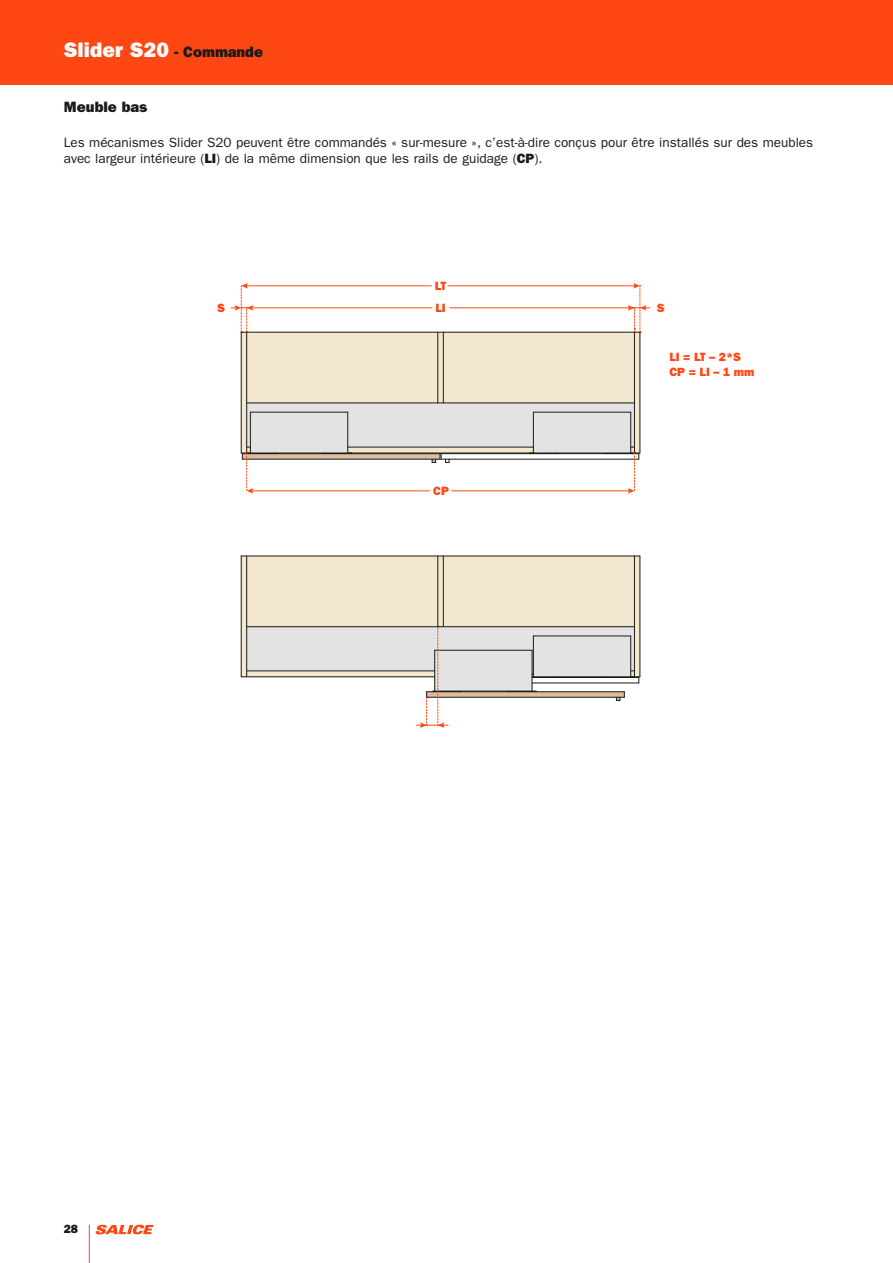
<style>
.page{position:relative;width:893px;height:1263px;background:#fff}
.page>*{position:absolute;margin:0;border:0;box-sizing:border-box;transform-origin:0 0}
.t1{font:21px "ITC Franklin Gothic Std Hvy";color:#fff}
.t2{font:15px "ITC Franklin Gothic Std Hvy";color:#1a1a18}
.t3{font:13.5px/16.2px "ITC Franklin Gothic Std";color:#1a1a18}
.t4{font:12px/22px "ITC Franklin Gothic Std Hvy";color:#ff4713}
.t5{font:12px "ITC Franklin Gothic Std Hvy";color:#1a1a18}
.s1{font-family:"ITC Franklin Gothic Std Hvy"}
</style>
<div class="page">
<div style="left:0;top:0;width:893px;height:85px;background:#ff4713"></div>
<div style="left:241px;top:332px;width:399px;height:121px;background:#f3e7cd"></div>
<div style="left:241px;top:556px;width:399px;height:121px;background:#f3e7cd"></div>
<div style="left:247px;top:403px;width:387px;height:44px;background:#e3e3e3"></div>
<div style="left:246px;top:627px;width:388px;height:44px;background:#e3e3e3"></div>
<div style="left:533px;top:412px;width:98px;height:41px;background:#e3e3e3"></div>
<hr style="left:241px;top:332px;width:399px;height:1px;background:#1a1a18">
<hr style="left:348px;top:447px;width:185px;height:1px;background:#1a1a18">
<hr style="left:247px;top:403px;width:387px;height:1px;background:#1a1a18">
<hr style="left:250px;top:412px;width:98px;height:1px;background:#1a1a18">
<hr style="left:441px;top:459px;width:198px;height:1px;background:#1a1a18">
<hr style="left:441px;top:453px;width:198px;height:1px;background:#1a1a18">
<hr style="left:246px;top:332px;width:1px;height:121px;background:#1a1a18">
<hr style="left:250px;top:412px;width:1px;height:41px;background:#1a1a18">
<hr style="left:241px;top:332px;width:1px;height:121px;background:#1a1a18">
<hr style="left:634px;top:332px;width:1px;height:121px;background:#1a1a18">
<hr style="left:640px;top:332px;width:1px;height:121px;background:#1a1a18">
<hr style="left:347px;top:412px;width:1px;height:41px;background:#1a1a18">
<hr style="left:241px;top:556px;width:399px;height:1px;background:#1a1a18">
<hr style="left:241px;top:676px;width:194px;height:1px;background:#1a1a18">
<hr style="left:246px;top:556px;width:1px;height:121px;background:#1a1a18">
<hr style="left:241px;top:556px;width:1px;height:121px;background:#1a1a18">
<hr style="left:438px;top:556px;width:1px;height:71px;background:#1a1a18">
<hr style="left:443px;top:556px;width:1px;height:71px;background:#1a1a18">
<hr style="left:634px;top:556px;width:1px;height:121px;background:#1a1a18">
<hr style="left:640px;top:556px;width:1px;height:121px;background:#1a1a18">
<hr style="left:438px;top:332px;width:1px;height:71px;background:#1a1a18">
<hr style="left:443px;top:332px;width:1px;height:71px;background:#1a1a18">
<hr style="left:533px;top:412px;width:98px;height:1px;background:#1a1a18">
<hr style="left:630px;top:412px;width:1px;height:41px;background:#1a1a18">
<hr style="left:533px;top:412px;width:1px;height:41px;background:#1a1a18">
<hr style="left:247px;top:671px;width:188px;height:1px;background:#1a1a18">
<hr style="left:247px;top:626px;width:387px;height:1px;background:#1a1a18">
<hr style="left:246px;top:285px;width:185px;height:1px;background:#ff4713">
<hr style="left:448px;top:285px;width:187px;height:1px;background:#ff4713">
<hr style="left:251px;top:307px;width:181px;height:1px;background:#ff4713">
<svg style="left:231px;top:283px;width:22px;height:50px"></svg>
<hr style="left:450px;top:307px;width:180px;height:1px;background:#ff4713">
<svg style="left:628px;top:283px;width:22px;height:50px"></svg>
<hr style="left:451px;top:490px;width:179px;height:1px;background:#ff4713">
<svg style="left:604px;top:447px;width:36px;height:47px"></svg>
<svg style="left:241px;top:447px;width:209px;height:47px"></svg>
<svg style="left:416px;top:626px;width:224px;height:102px"></svg>
<hr style="left:89px;top:1225px;width:1px;height:38px;background:#ff4713">
<svg style="left:96px;top:1225px;width:58px;height:9px"></svg>
<h1 class="t1" style="left:64px;top:37px;width:107px">Slider S20</h1>
<p class="t2" style="left:174px;top:43px;width:90px">- Commande</p>
<p class="t2" style="left:64px;top:98px;width:85px">Meuble bas</p>
<p class="t3" style="left:64px;top:134px;width:751px">Les mécanismes Slider S20 peuvent être commandés « sur-mesure », c’est-à-dire conçus pour être installés sur des meubles avec largeur intérieure (<span class="s1">LI</span>) de la même dimension que les rails de guidage (<span class="s1">CP</span>).</p>
<p class="t4" style="left:435px;top:275px;width:13px">LT<br>LI</p>
<p class="t4" style="left:217px;top:297px;width:9px">S</p>
<p class="t4" style="left:657px;top:297px;width:9px">S</p>
<p class="t5" style="left:64px;top:1222px;width:16px">28</p>
<p class="t4" style="left:433px;top:480px;width:17px">CP</p>
<p class="t4" style="left:669px;top:349px;width:87px;line-height:15px">LI = LT – 2*S<br>CP = LI – 1 mm</p>
</div>
